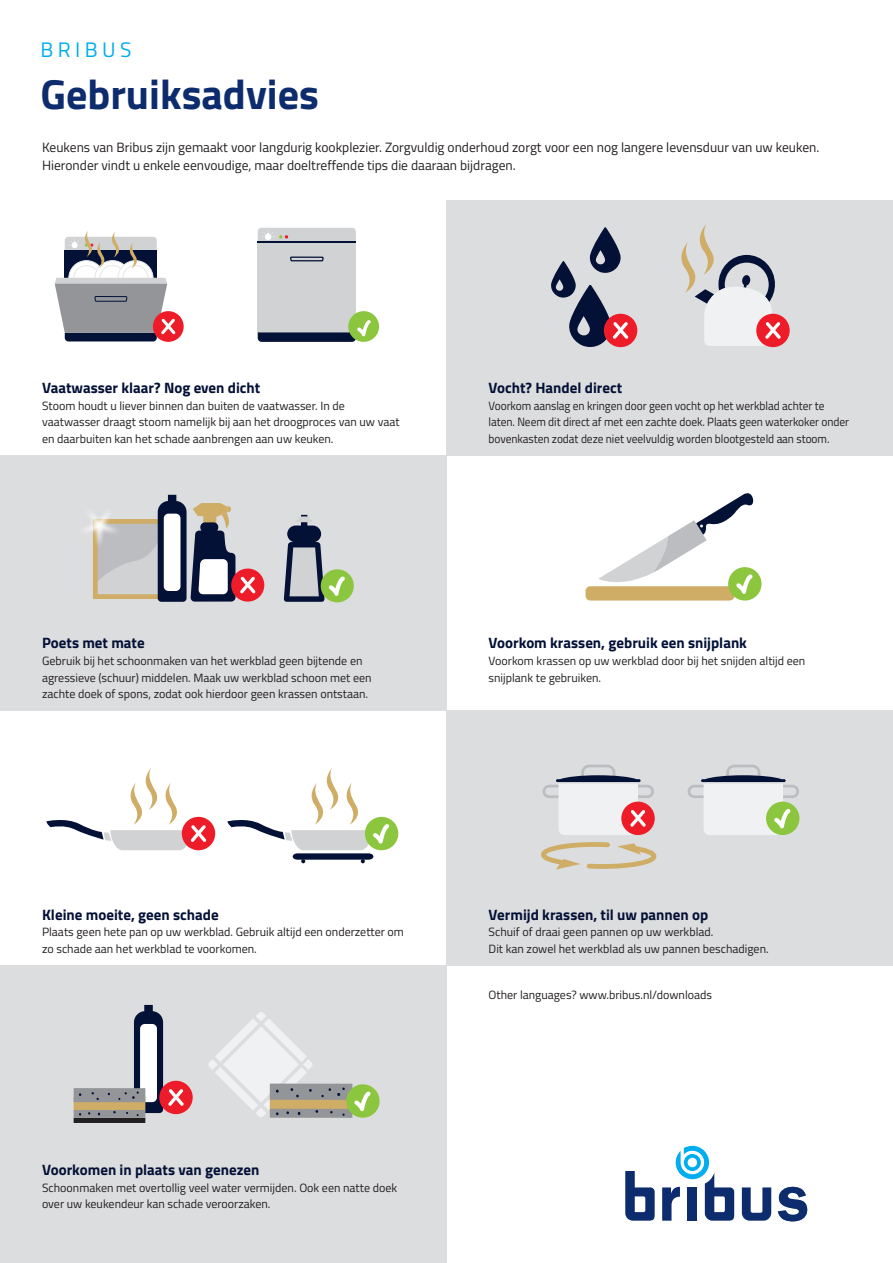
<style>
.page{position:relative;width:893px;height:1263px;background:#fff}
.page>*{position:absolute;margin:0;border:0;box-sizing:border-box;transform-origin:0 0}
.Kop22{font:700 42px "Titillium Web";color:#0d2c6e}
.Kop22-2{font:21px "Titillium Web";letter-spacing:.21em;color:#00aeef}
.t1{font:700 15px "Titillium Web";color:#041136}
.t2{font:13.5px "Titillium Web";color:#231f20}
.t3{font:12px/16.5px "Titillium Web";color:#231f20}
.t4{font:12px/16.5px "Titillium Web";color:#231f20;scale:.95 1}
</style>
<div class="page">
<div style="left:446px;top:200px;width:447px;height:255px;background:#dcdddf"></div>
<div style="left:0;top:455px;width:446px;height:255px;background:#dcdddf"></div>
<div style="left:0;top:966px;width:446px;height:297px;background:#dcdddf"></div>
<div style="left:446px;top:710px;width:447px;height:256px;background:#dcdddf"></div>
<div style="left:604px;top:314px;width:33px;height:33px;background:#ee1c28;border-radius:50%"></div>
<svg style="left:551px;top:227px;width:77px;height:120px"></svg>
<div style="left:756px;top:314px;width:34px;height:33px;background:#ee1c28;border-radius:50%"></div>
<svg style="left:681px;top:224px;width:100px;height:122px"></svg>
<div style="left:585px;top:586px;width:149px;height:14px;background:#cfad66;border-radius:5px"></div>
<div style="left:728px;top:567px;width:34px;height:33px;background:#8bc63e;border-radius:50%"></div>
<svg style="left:598px;top:493px;width:157px;height:101px"></svg>
<div style="left:321px;top:569px;width:33px;height:33px;background:#8bc63e;border-radius:50%"></div>
<svg style="left:284px;top:515px;width:61px;height:87px"></svg>
<img style="left:86px;top:514px;width:9px;height:65px">
<div style="left:231px;top:568px;width:33px;height:34px;background:#ee1c28;border-radius:50%"></div>
<svg style="left:95px;top:495px;width:161px;height:107px"></svg>
<svg style="left:688px;top:765px;width:111px;height:70px"></svg>
<svg style="left:541px;top:765px;width:116px;height:104px"></svg>
<div style="left:74px;top:1118px;width:71px;height:5px;background:#231f20"></div>
<div style="left:74px;top:1097px;width:71px;height:14px;background:#cfad66"></div>
<div style="left:74px;top:1110px;width:71px;height:8px;background:#939598"></div>
<div style="left:74px;top:1088px;width:71px;height:14px;background:#939598"></div>
<svg style="left:91px;top:1092px;width:8px;height:8px"></svg>
<div style="left:159px;top:1081px;width:34px;height:33px;background:#ee1c28;border-radius:50%"></div>
<svg style="left:107px;top:1005px;width:77px;height:111px"></svg>
<div style="left:270px;top:1093px;width:82px;height:17px;background:#cfad66"></div>
<div style="left:270px;top:1109px;width:82px;height:9px;background:#939598"></div>
<div style="left:270px;top:1083px;width:82px;height:17px;background:#939598"></div>
<svg style="left:208px;top:1012px;width:137px;height:105px"></svg>
<div style="left:346px;top:1084px;width:34px;height:34px;background:#8bc63e;border-radius:50%"></div>
<svg style="left:354px;top:1091px;width:17px;height:20px"></svg>
<div style="left:258px;top:242px;width:98px;height:90px;background:#d1d2d4"></div>
<svg style="left:258px;top:228px;width:98px;height:34px"></svg>
<div style="left:348px;top:311px;width:31px;height:31px;background:#8bc63e;border-radius:50%"></div>
<svg style="left:258px;top:320px;width:113px;height:22px"></svg>
<svg style="left:65px;top:268px;width:92px;height:9px"></svg>
<svg style="left:69px;top:261px;width:35px;height:35px"></svg>
<div style="left:69px;top:260px;width:35px;height:36px;border:1px solid #e6e7e9;border-radius:50%"></div>
<div style="left:74px;top:266px;width:25px;height:25px;background:#fff;border-radius:50%"></div>
<div style="left:74px;top:265px;width:25px;height:26px;border:1px solid #e6e7e9;border-radius:50%"></div>
<svg style="left:95px;top:261px;width:35px;height:35px"></svg>
<div style="left:95px;top:260px;width:35px;height:36px;border:1px solid #e6e7e9;border-radius:50%"></div>
<div style="left:100px;top:266px;width:25px;height:25px;background:#fff;border-radius:50%"></div>
<div style="left:100px;top:265px;width:25px;height:26px;border:1px solid #e6e7e9;border-radius:50%"></div>
<svg style="left:118px;top:261px;width:35px;height:35px"></svg>
<div style="left:118px;top:260px;width:35px;height:36px;border:1px solid #e6e7e9;border-radius:50%"></div>
<div style="left:123px;top:266px;width:25px;height:25px;background:#fff;border-radius:50%"></div>
<div style="left:123px;top:265px;width:25px;height:26px;border:1px solid #e6e7e9;border-radius:50%"></div>
<svg style="left:65px;top:231px;width:92px;height:37px"></svg>
<div style="left:153px;top:311px;width:31px;height:31px;background:#ee1c28;border-radius:50%"></div>
<svg style="left:55px;top:277px;width:120px;height:64px;background:#9b9197"></svg>
<svg style="left:625px;top:1171px;width:30px;height:50px"></svg>
<svg style="left:742px;top:1187px;width:29px;height:34px"></svg>
<svg style="left:778px;top:1186px;width:29px;height:35px"></svg>
<svg style="left:662px;top:1146px;width:72px;height:75px"></svg>
<div style="left:365px;top:817px;width:33px;height:33px;background:#8bc63e;border-radius:50%"></div>
<svg style="left:227px;top:768px;width:162px;height:95px"></svg>
<div style="left:182px;top:817px;width:33px;height:33px;background:#ee1c28;border-radius:50%"></div>
<svg style="left:46px;top:768px;width:160px;height:82px"></svg>
<p class="Kop22-2" style="left:41px;top:34px;width:92px">BRIBUS</p>
<p class="Kop22" style="left:40px;top:62px;width:280px">Gebruiksadvies</p>
<h1 class="t2" style="left:42px;top:137px;width:779px">Keukens van Bribus zijn gemaakt voor langdurig kookplezier. Zorgvuldig onderhoud zorgt voor een nog langere levensduur van uw keuken.</h1>
<h1 class="t2" style="left:42px;top:155px;width:475px">Hieronder vindt u enkele eenvoudige, maar doeltreffende tips die daaraan bijdragen.</h1>
<h1 class="t1" style="left:42px;top:376px;width:220px">Vaatwasser klaar? Nog even dicht</h1>
<h1 class="t3" style="left:42px;top:396px;width:359px">Stoom houdt u liever binnen dan buiten de vaatwasser. In de vaatwasser draagt stoom namelijk bij aan het droogproces van uw vaat en daarbuiten kan het schade aanbrengen aan uw keuken.</h1>
<h1 class="t1" style="left:42px;top:632px;width:104px">Poets met mate</h1>
<h1 class="t3" style="left:42px;top:652px;width:331px">Gebruik bij het schoonmaken van het werkblad geen bijtende en agressieve (schuur) middelen. Maak uw werkblad schoon met een zachte doek of spons, zodat ook hierdoor geen krassen ontstaan.</h1>
<h1 class="t1" style="left:42px;top:903px;width:178px">Kleine moeite, geen schade</h1>
<h1 class="t3" style="left:42px;top:923px;width:363px">Plaats geen hete pan op uw werkblad. Gebruik altijd een onderzetter om zo schade aan het werkblad te voorkomen.</h1>
<h1 class="t1" style="left:42px;top:1158px;width:219px">Voorkomen in plaats van genezen</h1>
<h1 class="t3" style="left:42px;top:1178px;width:357px">Schoonmaken met overtollig veel water vermijden. Ook een natte doek over uw keukendeur kan schade veroorzaken.</h1>
<h1 class="t1" style="left:489px;top:376px;width:135px">Vocht? Handel direct</h1>
<h1 class="t4" style="left:489px;top:396px;width:381px">Voorkom aanslag en kringen door geen vocht op het werkblad achter te laten. Neem dit direct af met een zachte doek. Plaats geen waterkoker onder bovenkasten zodat deze niet veelvuldig worden blootgesteld aan stoom.</h1>
<h1 class="t1" style="left:489px;top:632px;width:260px">Voorkom krassen, gebruik een snijplank</h1>
<h1 class="t3" style="left:489px;top:652px;width:318px">Voorkom krassen op uw werkblad door bij het snijden altijd een snijplank te gebruiken.</h1>
<h1 class="t1" style="left:489px;top:903px;width:221px">Vermijd krassen, til uw pannen op</h1>
<h1 class="t3" style="left:489px;top:923px;width:226px">Schuif of draai geen pannen op uw werkblad.</h1>
<h1 class="t3" style="left:489px;top:940px;width:282px">Dit kan zowel het werkblad als uw pannen beschadigen.</h1>
<h1 class="t3" style="left:489px;top:986px;width:225px">Other languages? www.bribus.nl/downloads</h1>
</div>
